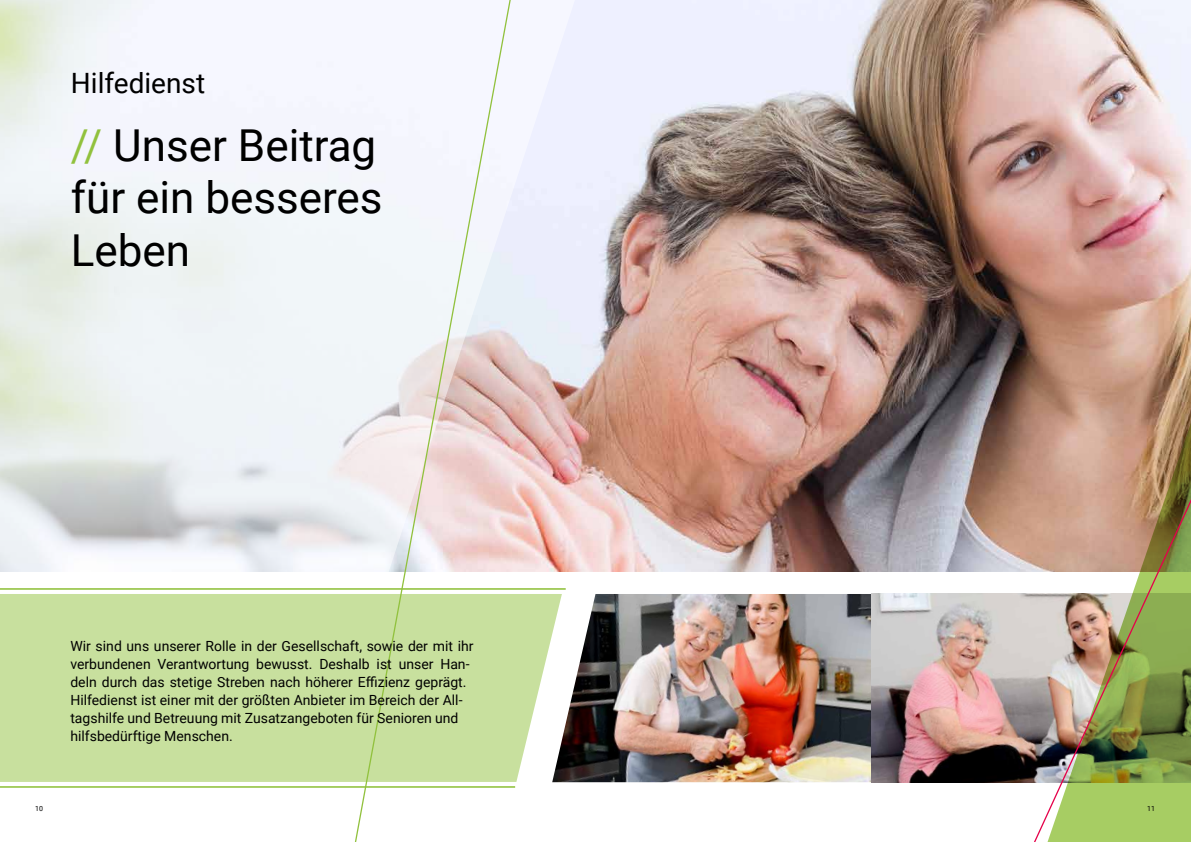
<style>
.page{position:relative;width:1191px;height:842px;background:#fff}
.page>*{position:absolute;margin:0;border:0;box-sizing:border-box;transform-origin:0 0}
.t1{font:44px/52.8px "Roboto";color:#000}
.t2{font:28px "Roboto";color:#000}
.t3{font:14px/18px "Roboto";color:#000}
.t4{font:7px "Roboto";color:#000}
.s1{color:#91c13d}
</style>
<div class="page">
<img style="left:594px;top:0;width:597px;height:571px">
<svg style="left:0;top:0;width:594px;height:783px;fill:#eff4f8"></svg>
<svg style="left:352px;top:0;width:173px;height:842px"></svg>
<div style="left:0;top:594px;width:552px;height:188px;background:#c8e09e"></div>
<hr style="left:0;top:588px;width:566px;height:2px;background:#91c13d">
<hr style="left:0;top:786px;width:515px;height:2px;background:#91c13d">
<img style="left:552px;top:594px;width:319px;height:188px">
<img style="left:871px;top:594px;width:109px;height:188px">
<img style="left:980px;top:71px;width:211px;height:771px">
<h2 class="t2" style="left:71px;top:64px;width:136px">Hilfedienst</h2>
<h1 class="t1" style="left:71px;top:117px;width:313px"><span class="s1">//</span> Unser Beitrag für ein besseres<br>Leben</h1>
<p class="t3" style="left:70px;top:636px;width:405px">Wir sind uns unserer Rolle in der Gesellschaft, sowie der mit ihr verbundenen Verantwortung bewusst. Deshalb ist unser Han&shy;deln durch das stetige Streben nach höherer Effizienz geprägt.<br>Hilfedienst ist einer mit der größten Anbieter im Bereich der All&shy;tagshilfe und Betreuung mit Zusatzangeboten für Senioren und hilfsbedürftige Menschen.</p>
<p class="t4" style="left:35px;top:804px;width:9px">10</p>
<p class="t4" style="left:1147px;top:804px;width:9px">11</p>
</div>
